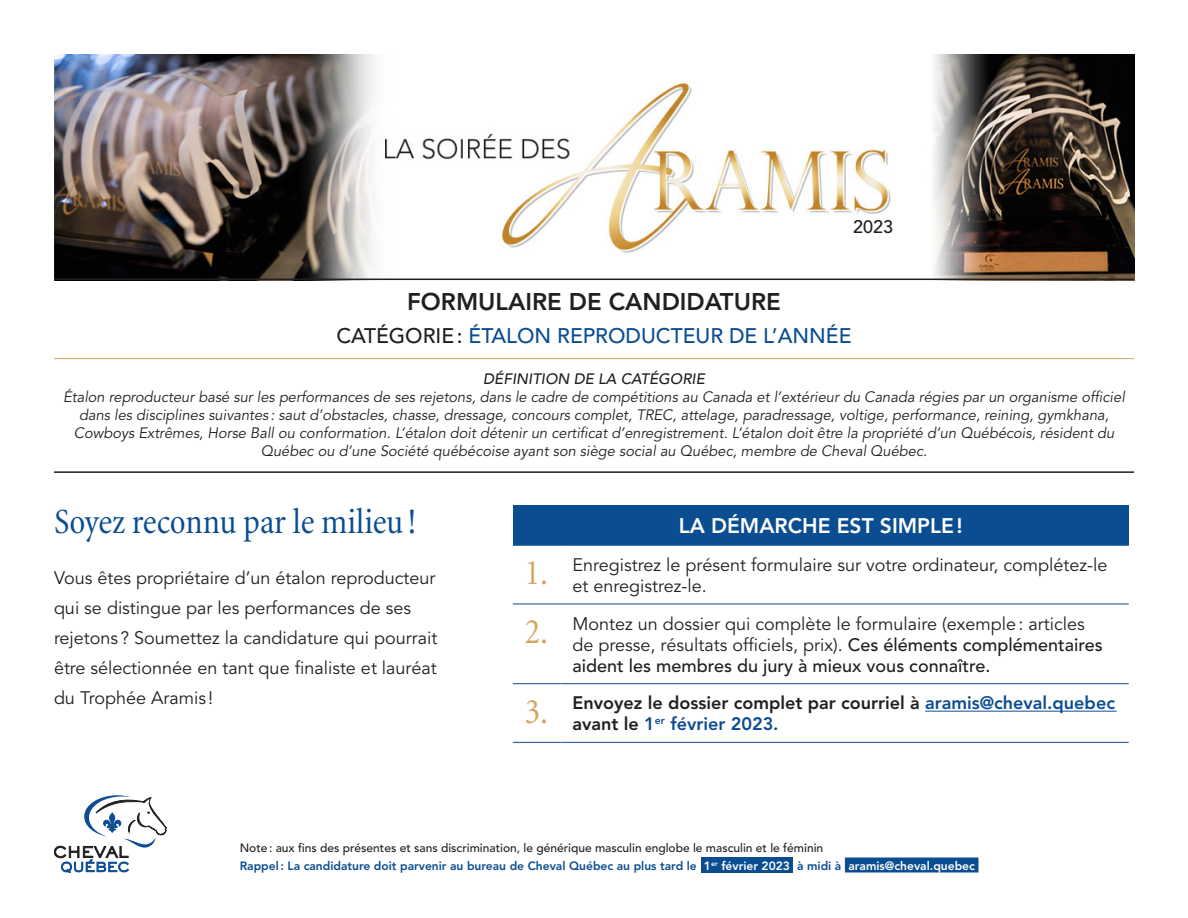
<style>
.page{position:relative;width:1188px;height:918px;background:#fff}
.page>*{position:absolute;margin:0;border:0;box-sizing:border-box;transform-origin:0 0}
.t1{font:condensed 36px "Minion";letter-spacing:-.005em;color:#0b4d91}
.t2{font:condensed 36px "Minion";color:#d3a55d}
.t3{font:800 24px "Avenir";color:#231f20}
.t4{font:500 21px "Avenir";color:#0b4d91}
.t5{font:800 21px "Avenir";color:#fff}
.t6{font:18px/21px "Avenir";color:#231f20}
.t7{font:800 18px/21px "Avenir";color:#231f20}
.t8{font:500 18px "Avenir";color:#231f20}
.t9{font:italic 15px/18px "Avenir";color:#231f20;text-align:center}
.t10{font:italic 500 15px "Avenir";color:#231f20}
.t11{font:800 12px "Avenir";color:#0b4d91}
.t12{font:500 12px "Avenir";color:#231f20}
.s1{color:#231f20}
.s2{font-weight:500}
.s3{color:#0b4d91}
.s4{color:#fff}
</style>
<div class="page">
<img style="left:54px;top:54px;width:1080px;height:225px">
<hr style="left:54px;top:279px;width:1080px;height:1px;background:#231f20">
<hr style="left:54px;top:358px;width:1080px;height:1px;background:#d3a55d">
<hr style="left:54px;top:471px;width:1080px;height:2px;background:#231f20">
<div style="left:513px;top:505px;width:616px;height:40px;background:#0b4d91"></div>
<hr style="left:513px;top:545px;width:48px;height:1px;background:#0b4d91">
<hr style="left:561px;top:545px;width:568px;height:1px;background:#0b4d91">
<hr style="left:513px;top:604px;width:48px;height:1px;background:#0b4d91">
<hr style="left:561px;top:604px;width:568px;height:1px;background:#0b4d91">
<hr style="left:513px;top:683px;width:48px;height:1px;background:#0b4d91">
<hr style="left:561px;top:683px;width:568px;height:1px;background:#0b4d91">
<hr style="left:513px;top:742px;width:48px;height:1px;background:#0b4d91">
<hr style="left:561px;top:742px;width:568px;height:1px;background:#0b4d91">
<hr style="left:925px;top:711px;width:192px;height:1px;background:#0b4d91">
<svg style="left:54px;top:795px;width:112px;height:78px"></svg>
<div style="left:702px;top:857px;width:91px;height:16px;background:#0b4d91"></div>
<div style="left:845px;top:858px;width:134px;height:15px;background:#0b4d91"></div>
<p class="t8" style="left:853px;top:217px;width:42px">2023</p>
<p class="t3" style="left:407px;top:287px;width:375px">FORMULAIRE DE CANDIDATURE</p>
<p class="t4" style="left:336px;top:323px;width:517px"><span class="s1">CATÉGORIE:</span> ÉTALON REPRODUCTEUR DE L’ANNÉE</p>
<p class="t10" style="left:483px;top:370px;width:223px">DÉFINITION DE LA CATÉGORIE</p>
<p class="t9" style="left:63px;top:389px;width:1063px">Étalon reproducteur basé sur les performances de ses rejetons, dans le cadre de compétitions au Canada et l’extérieur du Canada régies par un organisme officiel</p>
<p class="t9" style="left:74px;top:407px;width:1042px">dans les disciplines suivantes : saut d’obstacles, chasse, dressage, concours complet, TREC, attelage, paradressage, voltige, performance, reining, gymkhana,<br>Cowboys Extrêmes, Horse Ball ou conformation. L’étalon doit détenir un certificat d’enregistrement. L’étalon doit être la propriété d’un Québécois, résident du<br>Québec ou d’une Société québécoise ayant son siège social au Québec, membre de Cheval Québec.</p>
<p class="t1" style="left:54px;top:503px;width:364px">Soyez reconnu par le milieu !</p>
<p class="t6" style="left:54px;top:568px;width:383px">Vous êtes propriétaire d’un étalon reproducteur</p>
<p class="t6" style="left:54px;top:598px;width:359px">qui se distingue par les performances de ses</p>
<p class="t6" style="left:54px;top:628px;width:385px">rejetons ? Soumettez la candidature qui pourrait</p>
<p class="t6" style="left:54px;top:658px;width:384px">être sélectionnée en tant que finaliste et lauréat</p>
<p class="t6" style="left:54px;top:688px;width:161px">du Trophée Aramis !</p>
<p class="t5" style="left:679px;top:514px;width:285px">LA DÉMARCHE EST SIMPLE!</p>
<p class="t2" style="left:525px;top:554px;width:25px">1.</p>
<p class="t6" style="left:573px;top:555px;width:536px">Enregistrez le présent formulaire sur votre ordinateur, complétez-le</p>
<p class="t6" style="left:573px;top:576px;width:136px">et enregistrez-le.</p>
<p class="t2" style="left:525px;top:613px;width:25px">2.</p>
<p class="t6" style="left:573px;top:613px;width:532px">Montez un dossier qui complète le formulaire (exemple: articles de presse, résultats officiels, prix). <span class="s2">Ces éléments complémentaires aident les membres du jury à mieux vous connaître.</span></p>
<p class="t2" style="left:525px;top:693px;width:25px">3.</p>
<p class="t7" style="left:573px;top:693px;width:544px">Envoyez le dossier complet par courriel à <span class="s3">aramis@cheval.quebec </span>avant le <span class="s3">1</span><sup>er</sup> <span class="s3">février 2023.</span></p>
<p class="t12" style="left:240px;top:840px;width:585px">Note: aux fins des présentes et sans discrimination, le générique masculin englobe le masculin et le féminin</p>
<p class="t11" style="left:240px;top:858px;width:737px">Rappel: La candidature doit parvenir au bureau de Cheval Québec au plus tard le <span class="s4">1</span><sup>er</sup> <span class="s4">février 2023</span> à midi à <span class="s4">aramis@cheval.quebec</span></p>
</div>
